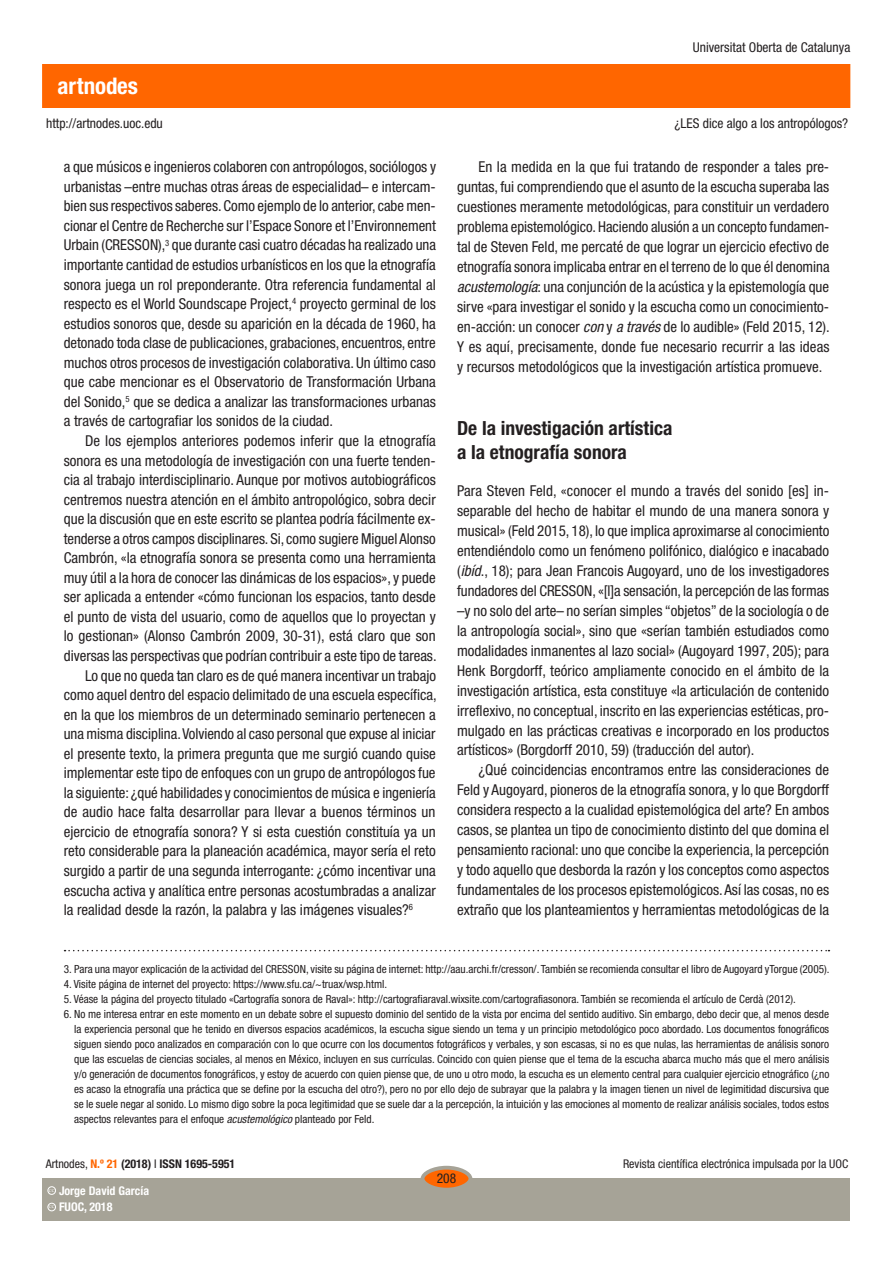
<style>
.page{position:relative;width:893px;height:1263px;background:#fff}
.page>*{position:absolute;margin:0;border:0;box-sizing:border-box;transform-origin:0 0}
.t1{font:700 condensed 22.95px "Helvetica Neue LT Std";color:#fff}
.SUBTITOLS{font:700 condensed 19.5px/24.5px "Helvetica Neue LT Std";color:#231f20}
.text_general{font:condensed 15px/19.5px "Helvetica Neue LT Std";color:#231f20;text-align:justify}
.text_general_primerp{font:condensed 15px/20px "Helvetica Neue LT Std";color:#231f20;text-align:justify}
.t2{font:condensed 13.5px "Helvetica Neue LT Std";color:#231f20}
.t3{font:condensed 12px "Helvetica Neue LT Std";color:#231f20}
.t4{font:700 condensed 12px "Helvetica Neue LT Std";color:#231f20}
.t5{font:700 condensed 12px "Helvetica Neue LT Std";color:#fff}
._05_NOTASRESTO{font:condensed 11.25px/15px "Helvetica Neue LT Std";color:#231f20;text-align:justify}
._04_NOTAS1{font:condensed 11.25px "Helvetica Neue LT Std";color:#231f20}
.t6{font:600 3.9px "Adobe Caslon Pro";color:#fff}
.s1{font-style:italic}
.s2{font-weight:400}
.s3{color:#f60}
</style>
<div class="page">
<div style="left:43px;top:65px;width:807px;height:42px;background:#f60"></div>
<div style="left:43px;top:1178px;width:807px;height:42px;background:#a6a397"></div>
<div style="left:422px;top:1168px;width:48px;height:21px;background:#f60;border-radius:50%"></div>
<div style="left:421px;top:1166px;width:51px;height:25px;border:4px solid #a6a397;border-radius:50%"></div>
<div style="left:48px;top:1203px;width:8px;height:8px;border:1px solid #fff;border-radius:50%"></div>
<div style="left:48px;top:1186px;width:8px;height:8px;border:1px solid #fff;border-radius:50%"></div>
<svg style="left:65px;top:950px;width:764px;height:1px"></svg>
<h1 class="t1" style="left:58px;top:72px;width:82px">artnodes</h1>
<p class="t2" style="left:46px;top:115px;width:118px">http://artnodes.uoc.edu</p>
<p class="text_general" style="left:64px;top:157px;width:374px">a que músicos e ingenieros colaboren con antropólogos, sociólogos y urbanistas –entre muchas otras áreas de especialidad– e intercam&shy;bien sus respectivos saberes. Como ejemplo de lo anterior, cabe men&shy;cionar el Centre de Recherche sur l’Espace Sonore et l’Environnement Urbain (CRESSON),<sup>3</sup> que durante casi cuatro décadas ha realizado una importante cantidad de estudios urbanísticos en los que la etnografía sonora juega un rol preponderante. Otra referencia fundamental al respecto es el World Soundscape Project,<sup>4</sup> proyecto germinal de los estudios sonoros que, desde su aparición en la década de 1960, ha detonado toda clase de publicaciones, grabaciones, encuentros, entre muchos otros procesos de investigación colaborativa. Un último caso que cabe mencionar es el Observatorio de Transformación Urbana del Sonido,<sup>5</sup> que se dedica a analizar las transformaciones urbanas a través de cartografiar los sonidos de la ciudad.</p>
<p class="text_general" style="left:64px;top:431px;width:374px;text-indent:21px">De los ejemplos anteriores podemos inferir que la etnografía sonora es una metodología de investigación con una fuerte tenden&shy;cia al trabajo interdisciplinario. Aunque por motivos autobiográficos centremos nuestra atención en el ámbito antropológico, sobra decir que la discusión que en este escrito se plantea podría fácilmente ex&shy;tenderse a otros campos disciplinares. Si, como sugiere Miguel Alonso Cambrón, «la etnografía sonora se presenta como una herramienta muy útil a la hora de conocer las dinámicas de los espacios», y puede ser aplicada a entender «cómo funcionan los espacios, tanto desde el punto de vista del usuario, como de aquellos que lo proyectan y lo gestionan» (Alonso Cambrón 2009, 30-31), está claro que son diversas las perspectivas que podrían contribuir a este tipo de tareas.</p>
<p class="text_general" style="left:64px;top:665px;width:374px;text-indent:21px">Lo que no queda tan claro es de qué manera incentivar un trabajo como aquel dentro del espacio delimitado de una escuela específica, en la que los miembros de un determinado seminario pertenecen a una misma disciplina. Volviendo al caso personal que expuse al iniciar el presente texto, la primera pregunta que me surgió cuando quise implementar este tipo de enfoques con un grupo de antropólogos fue la siguiente: ¿qué habilidades y conocimientos de música e ingeniería de audio hace falta desarrollar para llevar a buenos términos un ejercicio de etnografía sonora? Y si esta cuestión constituía ya un reto considerable para la planeación académica, mayor sería el reto surgido a partir de una segunda interrogante: ¿cómo incentivar una escucha activa y analítica entre personas acostumbradas a analizar la realidad desde la razón, la palabra y las imágenes visuales?<sup>6</sup></p>
<p class="t2" style="left:693px;top:40px;width:159px">Universitat Oberta de Catalunya</p>
<p class="t2" style="left:675px;top:115px;width:175px">¿LES dice algo a los antropólogos?</p>
<p class="text_general" style="left:457px;top:157px;width:374px;line-height:20px;text-indent:21px">En la medida en la que fui tratando de responder a tales pre&shy;guntas, fui comprendiendo que el asunto de la escucha superaba las cuestiones meramente metodológicas, para constituir un verdadero problema epistemológico. Haciendo alusión a un concepto fundamen&shy;tal de Steven Feld, me percaté de que lograr un ejercicio efectivo de etnografía sonora implicaba entrar en el terreno de lo que él denomina <span class="s1">acustemología</span>: una conjunción de la acústica y la epistemología que sirve «para investigar el sonido y la escucha como un conocimiento&shy;en-acción: un conocer <span class="s1">con</span> y <span class="s1">a través</span> de lo audible» (Feld 2015, 12).<br>Y es aquí, precisamente, donde fue necesario recurrir a las ideas y recursos metodológicos que la investigación artística promueve.</p>
<p class="SUBTITOLS" style="left:457px;top:415px;width:217px">De la investigación artística a la etnografía sonora</p>
<p class="text_general_primerp" style="left:457px;top:481px;width:374px">Para Steven Feld, «conocer el mundo a través del sonido [es] in&shy;separable del hecho de habitar el mundo de una manera sonora y musical» (Feld 2015, 18), lo que implica aproximarse al conocimiento entendiéndolo como un fenómeno polifónico, dialógico e inacabado (<span class="s1">ibíd</span>., 18); para Jean Francois Augoyard, uno de los investigadores fundadores del CRESSON, «[l]a sensación, la percepción de las formas –y no solo del arte– no serían simples “objetos” de la sociología o de la antropología social», sino que «serían también estudiados como modalidades inmanentes al lazo social» (Augoyard 1997, 205); para Henk Borgdorff, teórico ampliamente conocido en el ámbito de la investigación artística, esta constituye «la articulación de contenido irreflexivo, no conceptual, inscrito en las experiencias estéticas, pro&shy;mulgado en las prácticas creativas e incorporado en los productos artísticos» (Borgdorff 2010, 59) (traducción del autor).</p>
<p class="text_general" style="left:457px;top:760px;width:374px;line-height:20px;text-indent:21px">¿Qué coincidencias encontramos entre las consideraciones de Feld y Augoyard, pioneros de la etnografía sonora, y lo que Borgdorff considera respecto a la cualidad epistemológica del arte? En ambos casos, se plantea un tipo de conocimiento distinto del que domina el pensamiento racional: uno que concibe la experiencia, la percepción y todo aquello que desborda la razón y los conceptos como aspectos fundamentales de los procesos epistemológicos. Así las cosas, no es extraño que los planteamientos y herramientas metodológicas de la</p>
<p class="_04_NOTAS1" style="left:64px;top:962px;width:767px">3. Para una mayor explicación de la actividad del CRESSON, visite su página de internet: http://aau.archi.fr/cresson/. También se recomienda consultar el libro de Augoyard yTorgue (2005).</p>
<p class="_05_NOTASRESTO" style="left:64px;top:976px;width:325px">4. Visite página de internet del proyecto: https://www.sfu.ca/~truax/wsp.html.</p>
<p class="_05_NOTASRESTO" style="left:64px;top:991px;width:734px">5. Véase la página del proyecto titulado «Cartografía sonora de Raval»: http://cartografiaraval.wixsite.com/cartografiasonora. También se recomienda el artículo de Cerdà (2012).</p>
<p class="_05_NOTASRESTO" style="left:74px;top:1006px;width:757px;text-indent:-10px">6. No me interesa entrar en este momento en un debate sobre el supuesto dominio del sentido de la vista por encima del sentido auditivo. Sin embargo, debo decir que, al menos desde la experiencia personal que he tenido en diversos espacios académicos, la escucha sigue siendo un tema y un principio metodológico poco abordado. Los documentos fonográficos siguen siendo poco analizados en comparación con lo que ocurre con los documentos fotográficos y verbales, y son escasas, si no es que nulas, las herramientas de análisis sonoro que las escuelas de ciencias sociales, al menos en México, incluyen en sus currículas. Coincido con quien piense que el tema de la escucha abarca mucho más que el mero análisis y/o generación de documentos fonográficos, y estoy de acuerdo con quien piense que, de uno u otro modo, la escucha es un elemento central para cualquier ejercicio etnográfico (¿no es acaso la etnografía una práctica que se define por la escucha del otro?), pero no por ello dejo de subrayar que la palabra y la imagen tienen un nivel de legimitidad discursiva que se le suele negar al sonido. Lo mismo digo sobre la poca legitimidad que se suele dar a la percepción, la intuición y las emociones al momento de realizar análisis sociales, todos estos aspectos relevantes para el enfoque <span class="s1">acustemológico</span> planteado por Feld.</p>
<p class="t4" style="left:46px;top:1157px;width:191px"><span class="s2">Artnodes,</span> <span class="s3">N.º 21</span> (2018) <span class="s2">I</span> ISSN 1695-5951</p>
<p class="t6" style="left:49px;top:1205px;width:7px">CC</p>
<p class="t5" style="left:59px;top:1200px;width:55px">FUOC, 2018</p>
<p class="t5" style="left:59px;top:1183px;width:92px">Jorge David García</p>
<p class="t6" style="left:49px;top:1188px;width:7px">CC</p>
<p class="t2" style="left:437px;top:1171px;width:21px">208</p>
<p class="t3" style="left:623px;top:1157px;width:227px">Revista científica electrónica impulsada por la UOC</p>
</div>
